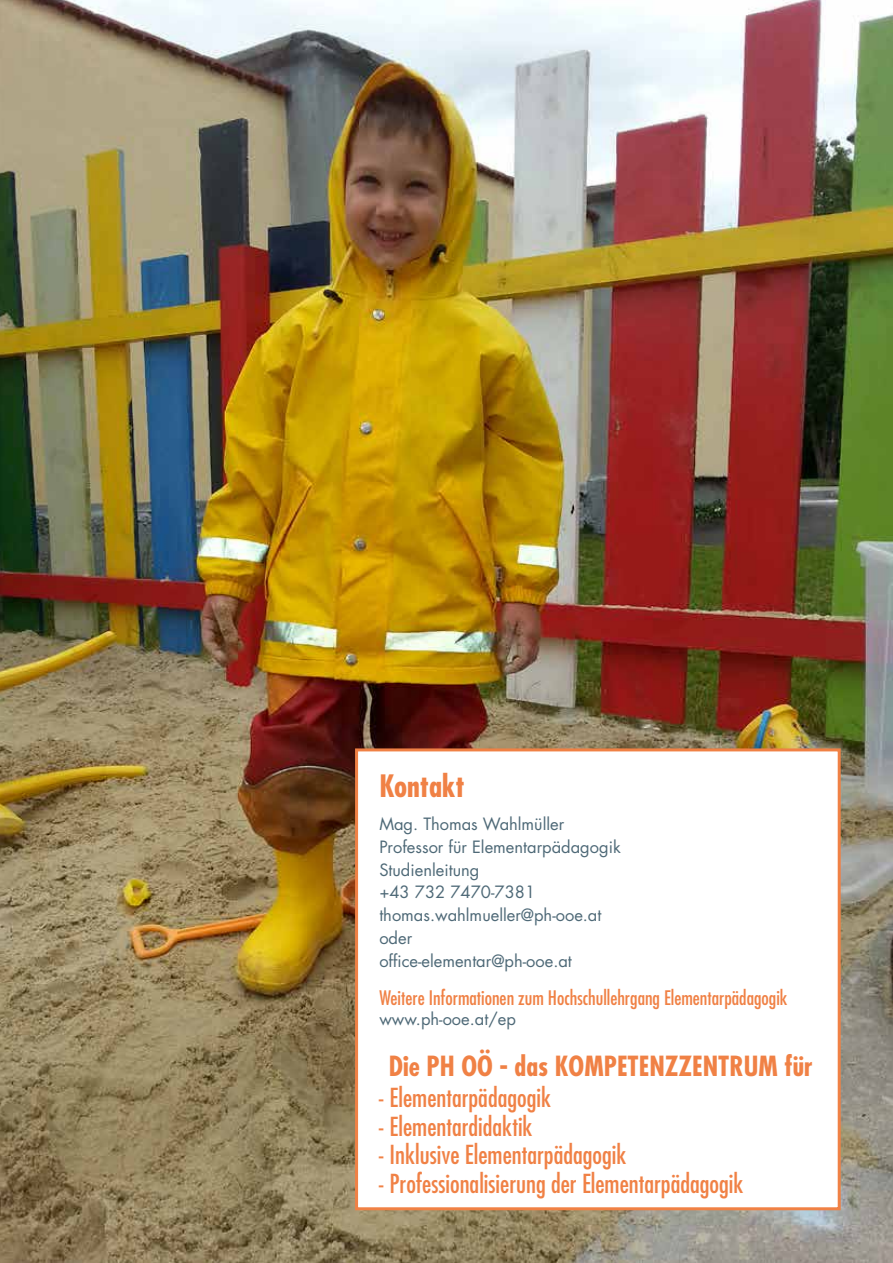
<style>
.page{position:relative;width:893px;height:1263px;background:#fff}
.page>*{position:absolute;margin:0;border:0;box-sizing:border-box;transform-origin:0 0}
.t1{font:700 condensed 30px "Futura LT Pro";color:#f08145}
.t2{font:700 condensed 27px "Futura";color:#f08145}
.t3{font:condensed 25.5px "Futura";color:#f08145}
.t4{font:condensed 19.5px "Futura";color:#f08145}
.t5{font:16.5px/22.8px "Futura";color:#4e6977}
</style>
<div class="page">
<img style="left:0;top:0;width:893px;height:1263px">
<div style="left:357px;top:750px;width:482px;height:459px;background:#fff"></div>
<div style="left:355px;top:748px;width:486px;height:462px;border:3px solid #f08145"></div>
<h1 class="t1" style="left:379px;top:766px;width:87px">Kontakt</h1>
<p class="t5" style="left:379px;top:812px;width:243px">Mag. Thomas Wahlmüller<br>Professor für Elementarpädagogik<br>Studienleitung<br>+43 732 7470-7381 thomas.wahlmueller@ph-ooe.at oder<br>office-elementar@ph-ooe.at</p>
<p class="t4" style="left:379px;top:985px;width:410px">Weitere Informationen zum Hochschullehrgang Elementarpädagogik</p>
<p class="t5" style="left:379px;top:1007px;width:138px">www.ph-ooe.at/ep</p>
<h2 class="t2" style="left:389px;top:1048px;width:425px">Die PH OÖ - das KOMPETENZZENTRUM für</h2>
<h3 class="t3" style="left:378px;top:1082px;width:174px">- Elementarpädagogik</h3>
<h3 class="t3" style="left:378px;top:1110px;width:156px">- Elementardidaktik</h3>
<h3 class="t3" style="left:378px;top:1139px;width:250px">- Inklusive Elementarpädagogik</h3>
<h3 class="t3" style="left:378px;top:1167px;width:367px">- Professionalisierung der Elementarpädagogik</h3>
</div>
